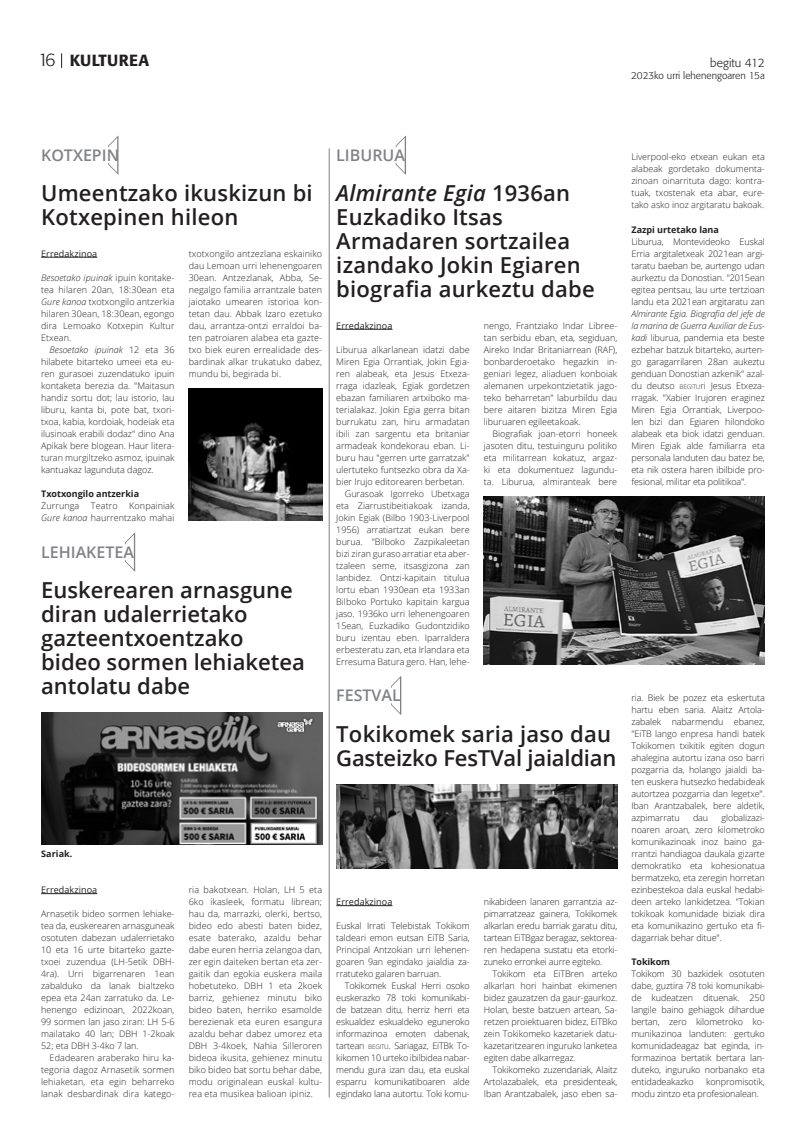
<style>
.page{position:relative;width:806px;height:1146px;background:#fff}
.page>*{position:absolute;margin:0;border:0;box-sizing:border-box;transform-origin:0 0}
.Testua{font:600 22px/24px "Open Sans";letter-spacing:.01em;color:#231f20}
.Testua-2{font:600 22px "Open Sans";letter-spacing:-.01em;color:#231f20}
.Titularra_16{font:300 18px "Formata";color:#231f20}
.azpisaila_herriak_ki{font:600 16px "Open Sans";color:#808285}
.Titularra_16-2{font:500 16px "Formata";letter-spacing:.01em;color:#231f20}
.t1{font:300 12px "Formata";color:#231f20}
.t2{font:300 10px "Formata";color:#231f20}
.Testua-3{font:300 9px/12px "Open Sans";color:#231f20;text-align:justify}
.Testua-4{font:700 9px "Open Sans";color:#231f20}
.TItularra_18{font:9px "Open Sans";letter-spacing:.01em;color:#231f20}
.s1{font-style:italic}
.s2{font-size:6.3px}
</style>
<div class="page">
<svg style="left:61px;top:53px;width:1px;height:15px"></svg>
<hr style="left:41px;top:257px;width:56px;height:1px;background:#231f20">
<hr style="left:336px;top:329px;width:56px;height:1px;background:#231f20">
<hr style="left:336px;top:905px;width:56px;height:1px;background:#231f20">
<svg style="left:108px;top:136px;width:10px;height:38px"></svg>
<svg style="left:391px;top:676px;width:10px;height:38px"></svg>
<hr style="left:41px;top:893px;width:56px;height:1px;background:#231f20">
<svg style="left:395px;top:136px;width:11px;height:38px"></svg>
<hr style="left:329px;top:148px;width:1px;height:949px;background:#808285">
<svg style="left:125px;top:532px;width:10px;height:39px"></svg>
<img style="left:483px;top:496px;width:281px;height:168px">
<img style="left:189px;top:389px;width:133px;height:131px">
<img style="left:41px;top:712px;width:281px;height:132px">
<img style="left:336px;top:784px;width:281px;height:84px">
<p class="Titularra_16" style="left:38px;top:49px;width:19px">16</p>
<p class="Titularra_16-2" style="left:70px;top:50px;width:81px">KULTUREA</p>
<p class="t1" style="left:709px;top:56px;width:56px">begitu 412</p>
<p class="t2" style="left:631px;top:70px;width:135px">2023ko urri lehenengoaren 15a</p>
<p class="azpisaila_herriak_ki" style="left:41px;top:144px;width:79px">KOTXEPIN</p>
<p class="Testua" style="left:41px;top:181px;width:273px">Umeentzako ikuskizun bi<br>Kotxepinen hileon</p>
<p class="TItularra_18" style="left:41px;top:247px;width:58px">Erredakzinoa</p>
<p class="Testua-3" style="left:41px;top:271px;width:135px"><span class="s1">Besoetako ipuinak</span> ipuin kontake&shy;tea hilaren 20an, 18:30ean eta <span class="s1">Gure kanoa</span> txotxongilo antzerkia hilaren 30ean, 18:30ean, egongo dira Lemoako Kotxepin Kultur Etxean.</p>
<p class="Testua-3" style="left:41px;top:343px;width:135px;text-indent:9px"><span class="s1">Besoetako ipuinak</span> 12 eta 36 hilabete bitarteko umeei eta eu&shy;ren gurasoei zuzendatuko ipuin kontaketa berezia da. "Maitasun handiz sortu dot; lau istorio, lau liburu, kanta bi, pote bat, txori&shy;txoa, kabia, kordoiak, hodeiak eta ilusinoak erabili dodaz" dino Ana Apikak bere blogean. Haur litera&shy;turan murgiltzeko asmoz, ipuinak kantuakaz lagunduta dagoz.</p>
<p class="Testua-4" style="left:41px;top:487px;width:99px">Txotxongilo antzerkia</p>
<p class="Testua-3" style="left:41px;top:499px;width:40px">Zurrunga</p>
<p class="Testua-3" style="left:91px;top:499px;width:28px">Teatro</p>
<p class="Testua-3" style="left:41px;top:499px;width:135px;text-align:right">Konpainiak<br><span class="s1">Gure kanoa</span> haurrentzako mahai</p>
<p class="azpisaila_herriak_ki" style="left:41px;top:540px;width:94px">LEHIAKETEA</p>
<p class="Testua-3" style="left:189px;top:247px;width:135px">txotxongilo antzezlana eskainiko dau Lemoan urri lehenengoaren 30ean. Antzezlanak, Abba, Se&shy;negalgo familia arrantzale baten jaiotako umearen istorioa kon&shy;tetan dau. Abbak Izaro ezetuko dau, arrantza-ontzi erraldoi ba&shy;ten patroiaren alabea eta gazte&shy;txo biek euren errealidade des&shy;bardinak alkar trukatuko dabez, mundu bi, begirada bi.</p>
<p class="Testua" style="left:41px;top:577px;width:265px">Euskerearen arnasgune diran udalerrietako gazteentxoentzako bideo sormen lehiaketea antolatu dabe</p>
<p class="Testua-4" style="left:41px;top:847px;width:33px">Sariak.</p>
<p class="TItularra_18" style="left:41px;top:883px;width:58px">Erredakzinoa</p>
<p class="Testua-3" style="left:189px;top:883px;width:135px">ria bakotxean. Holan, LH 5 eta 6ko ikasleek, formatu librean; hau da, marrazki, olerki, bertso, bideo edo abesti baten bidez, esate baterako, azaldu behar dabe euren herria zelangoa dan, zer egin daiteken bertan eta zer&shy;gaitik dan egokia euskera maila hobetuteko. DBH 1 eta 2koek barriz, gehienez minutu biko bideo baten, herriko esamolde berezienak eta euren esangura azaldu behar dabez umorez eta DBH 3-4koek, Nahia Silleroren bideoa ikusita, gehienez minutu biko bideo bat sortu behar dabe, modu originalean euskal kultu&shy;rea eta musikea balioan ipiniz.</p>
<p class="Testua-3" style="left:41px;top:907px;width:135px">Arnasetik bideo sormen lehiake&shy;tea da, euskerearen arnasguneak osotuten dabezan udalerrietako 10 eta 16 urte bitarteko gazte&shy;txoei zuzendua (LH-5etik DBH-4ra). Urri bigarrenaren 1ean zabalduko da lanak bialtzeko epea eta 24an zarratuko da. Le&shy;henengo edizinoan, 2022koan, 99 sormen lan jaso ziran: LH 5-6 mailatako 40 lan; DBH 1-2koak 52; eta DBH 3-4ko 7 lan.</p>
<p class="Testua-3" style="left:41px;top:1051px;width:135px;text-indent:9px">Edadearen araberako hiru ka&shy;tegoria dagoz Arnasetik sormen lehiaketan, eta egin beharreko lanak desbardinak dira katego-</p>
<p class="azpisaila_herriak_ki" style="left:336px;top:144px;width:70px">LIBURUA</p>
<p class="Testua" style="left:336px;top:181px;width:260px"><span class="s1">Almirante Egia</span> 1936an<br>Euzkadiko Itsas<br>Armadaren sortzailea izandako Jokin Egiaren biografia aurkeztu dabe</p>
<p class="TItularra_18" style="left:336px;top:319px;width:58px">Erredakzinoa</p>
<p class="Testua-3" style="left:336px;top:343px;width:135px">Liburua alkarlanean idatzi dabe Miren Egia Orrantiak, Jokin Egia&shy;ren alabeak, eta Jesus Etxeza&shy;rraga idazleak, Egiak gordetzen ebazan familiaren artxiboko ma&shy;terialakaz. Jokin Egia gerra bitan burrukatu zan, hiru armadatan ibili zan sargentu eta britaniar armadeak kondekorau eban. Li&shy;buru hau "gerren urte garratzak" ulertuteko funtsezko obra da Xa&shy;bier Irujo editorearen berbetan.</p>
<p class="Testua-3" style="left:336px;top:487px;width:135px;text-indent:9px">Gurasoak Igorreko Ubetxaga eta Ziarrustibeitiakoak izanda, Jokin Egiak (Bilbo 1903-Liverpool 1956) arratiartzat eukan bere burua. "Bilboko Zazpikaleetan bizi ziran guraso arratiar eta aber&shy;tzaleen seme, itsasgizona zan lanbidez. Ontzi-kapitain titulua lortu eban 1930ean eta 1933an Bilboko Portuko kapitain kargua jaso. 1936ko urri lehenengoaren 15ean, Euzkadiko Gudontzidiko buru izentau eben. Iparraldera erbesteratu zan, eta Irlandara eta Erresuma Batura gero. Han, lehe-</p>
<p class="Testua-3" style="left:483px;top:319px;width:135px">nengo, Frantziako Indar Libree&shy;tan serbidu eban, eta, segiduan, Aireko Indar Britaniarrean (RAF), bonbarderoetako hegazkin in&shy;geniari legez, aliaduen konboiak alemanen urpekontzietatik jago&shy;teko beharretan" laburbildu dau bere aitaren bizitza Miren Egia liburuaren egileetakoak.</p>
<p class="Testua-3" style="left:483px;top:427px;width:135px;text-indent:9px">Biografiak joan-etorri honeek jasoten ditu, testuinguru politiko eta militarrean kokatuz, argaz&shy;ki eta dokumentuez lagundu&shy;ta. Liburua, almiranteak bere</p>
<p class="Testua-3" style="left:631px;top:151px;width:135px">Liverpool-eko etxean eukan eta alabeak gordetako dokumenta&shy;zinoan oinarrituta dago: kontra&shy;tuak, txostenak eta abar, eure&shy;tako asko inoz argitaratu bakoak.</p>
<p class="Testua-4" style="left:631px;top:223px;width:89px">Zazpi urtetako lana</p>
<p class="Testua-3" style="left:631px;top:235px;width:135px">Liburua, Montevideoko Euskal Erria argitaletxeak 2021ean argi&shy;taratu baeban be, aurtengo udan aurkeztu da Donostian. "2015ean egitea pentsau, lau urte tertzioan landu eta 2021ean argitaratu zan <span class="s1">Almirante Egia. Biografia del jefe de la marina de Guerra Auxiliar de Eus&shy;kadi</span> liburua, pandemia eta beste ezbehar batzuk bitarteko, aurten&shy;go garagarrilaren 28an aukeztu genduan Donostian azkenik" azal&shy;du deutso <span class="s2">BEGITU</span>ri Jesus Etxeza&shy;rragak. "Xabier Irujoren eraginez Miren Egia Orrantiak, Liverpoo&shy;len bizi dan Egiaren hilondoko alabeak eta biok idatzi genduan.<br>Miren Egiak alde familiarra eta personala landuten dau batez be, eta nik ostera haren ibilbide pro&shy;fesional, militar eta politikoa".</p>
<p class="azpisaila_herriak_ki" style="left:336px;top:684px;width:66px">FESTVAL</p>
<p class="Testua-3" style="left:631px;top:691px;width:135px">ria. Biek be pozez eta eskertuta hartu eben saria. Alaitz Artola&shy;zabalek nabarmendu ebanez, "EiTB lango enpresa handi batek Tokikomen txikitik egiten dogun ahalegina autortu izana oso barri pozgarria da, holango jaialdi ba&shy;ten euskera hutsezko hedabideak autortzea pozgarria dan legetxe".<br>Iban Arantzabalek, bere aldetik, azpimarratu</p>
<p class="Testua" style="left:336px;top:721px;width:276px">Tokikomek saria jaso dau</p>
<p class="Testua-2" style="left:336px;top:742px;width:281px">Gasteizko FesTVal jaialdian</p>
<p class="Testua-3" style="left:631px;top:811px;width:135px;text-indent:90px">globalizazi&shy;noaren aroan, zero kilometroko komunikazinoak inoz baino ga&shy;rrantzi handiagoa daukala gizarte demokratiko eta kohesionatua bermatzeko, eta zeregin horretan ezinbestekoa dala euskal hedabi&shy;deen arteko lankidetzea. "Tokian tokikoak komunidade biziak dira eta komunikazino gertuko eta fi&shy;dagarriak behar ditue".</p>
<p class="Testua-4" style="left:631px;top:955px;width:40px">Tokikom</p>
<p class="Testua-3" style="left:631px;top:967px;width:135px">Tokikom 30 bazkidek osotuten dabe, guztira 78 toki komunikabi&shy;de kudeatzen dituenak. 250 langile baino gehiagok dihardue bertan, zero kilometroko ko&shy;munikazinoa landuten: gertuko komunidadeagaz bat eginda, in&shy;formazinoa bertatik bertara lan&shy;duteko, inguruko norbanako eta entidadeakazko</p>
<p class="Testua-3" style="left:692px;top:811px;width:17px">dau</p>
<p class="TItularra_18" style="left:336px;top:895px;width:58px">Erredakzinoa</p>
<p class="Testua-3" style="left:483px;top:895px;width:135px">nikabideen lanaren garrantzia az&shy;pimarratzeaz gainera, Tokikomek alkarlan eredu barriak garatu ditu, tartean EiTBgaz beragaz, sektorea&shy;ren hedapena sustatu eta etorki&shy;zuneko erronkei aurre egiteko.</p>
<p class="Testua-3" style="left:483px;top:967px;width:135px;text-indent:9px">Tokikom eta EiTBren arteko alkarlan hori hainbat ekimenen bidez gauzatzen da gaur-gaurkoz.<br>Holan, beste batzuen artean, Sa&shy;retzen proiektuaren bidez, EiTBko zein Tokikomeko kazetariek datu&shy;kazetaritzearen inguruko lanketea egiten dabe alkarregaz.</p>
<p class="Testua-3" style="left:483px;top:1063px;width:135px;text-indent:9px">Tokikomeko zuzendariak, Alaitz Artolazabalek, eta presidenteak, Iban Arantzabalek, jaso eben sa-</p>
<p class="Testua-3" style="left:336px;top:919px;width:135px">Euskal Irrati Telebistak Tokikom taldeari emon eutsan EiTB Saria, Principal Antzokian urri lehenen&shy;goaren 9an egindako jaialdia za&shy;rratuteko galaren barruan.</p>
<p class="Testua-3" style="left:336px;top:979px;width:135px;text-indent:9px">Tokikomek Euskal Herri osoko euskerazko 78 toki komunikabi&shy;de batzean ditu, herriz herri eta eskualdez eskualdeko eguneroko informazinoa emoten dabenak, tartean <span class="s2">BEGITU</span>. Sariagaz, EiTBk To&shy;kikomen 10 urteko ibilbidea nabar&shy;mendu gura izan dau, eta euskal esparru komunikatiboaren alde egindako lana autortu. Toki komu-</p>
<p class="Testua-3" style="left:631px;top:1075px;width:135px;text-indent:75px">konpromisotik, modu zintzo eta profesionalean.</p>
</div>
